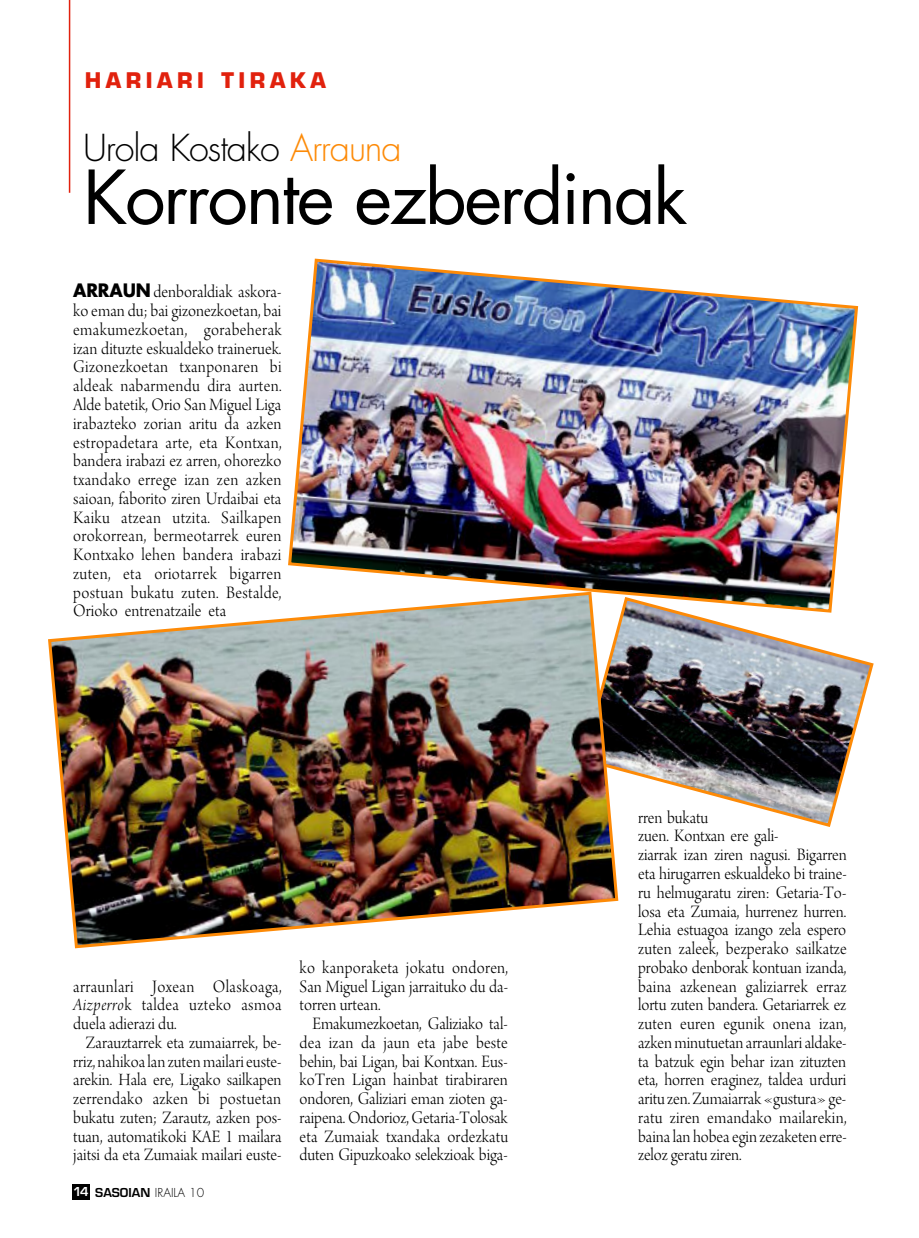
<style>
.page{position:relative;width:919px;height:1238px;background:#fff}
.page>*{position:absolute;margin:0;border:0;box-sizing:border-box;transform-origin:0 0}
.t1{font:72.3px "Futura";letter-spacing:-.03em;color:#000}
.t2{font:300 36.15px "Futura";letter-spacing:-.03em;color:#000}
.t3{font:700 21px "Eurostile";letter-spacing:.215em;color:#e1210d}
.t4{font:18.45px/18.8px "Arno Pro Light Display";letter-spacing:-.005em;color:#000;text-align:justify;scale:.95 1}
.t5{font:300 12px "Futura";color:#000}
.s1{color:#fd8a07}
.s2{font-family:"Futura";font-weight:700;font-size:18px}
.s3{font-family:"Arno Pro Light Italic Display"}
.s4{font-family:"Eurostile";font-weight:600;color:#fff}
.s5{font-family:"Eurostile";font-weight:600}
</style>
<div class="page">
<img style="left:620px;top:614px;width:254px;height:213px">
<div style="left:72px;top:1184px;width:17px;height:15px;background:#000"></div>
<hr style="left:69px;top:0;width:1px;height:193px;background:#e1210d">
<img style="left:48px;top:614px;width:572px;height:335px">
<img style="left:288px;top:258px;width:571px;height:356px">
<p class="t3" style="left:85px;top:72px;width:242px">HARIARI TIRAKA</p>
<h2 class="t2" style="left:83px;top:131px;width:320px">Urola Kostako <span class="s1">Arrauna</span></h2>
<h1 class="t1" style="left:83px;top:164px;width:605px">Korronte ezberdinak</h1>
<p class="t4" style="left:73px;top:284px;width:221px"><span class="s2">ARRAUN</span>denboraldiak askora&shy;ko eman du; bai gizonezkoetan, bai emakumezkoetan, gorabeherak izan dituzte eskualdeko traineruek.<br>Gizonezkoetan txanponaren bi aldeak nabarmendu dira aurten.<br>Alde batetik, Orio San Miguel Liga irabazteko zorian aritu da azken estropadetara arte, eta Kontxan, bandera irabazi ez arren, ohorezko txandako errege izan zen azken saioan, faborito ziren Urdaibai eta Kaiku atzean utzita. Sailkapen orokorrean, bermeotarrek euren Kontxako lehen bandera irabazi zuten, eta oriotarrek bigarren postuan bukatu zuten. Bestalde, Orioko entrenatzaile eta</p>
<p class="t4" style="left:73px;top:978px;width:221px">arraunlari Joxean Olaskoaga, <span class="s3">Aizperro</span>k taldea uzteko asmoa duela adierazi du.</p>
<p class="t4" style="left:73px;top:1034px;width:221px;text-indent:13px">Zarauztarrek eta zumaiarrek, be&shy;rriz, nahikoa lan zuten mailari euste&shy;arekin. Hala ere, Ligako sailkapen zerrendako azken bi postuetan bukatu zuten; Zarautz, azken pos&shy;tuan, automatikoki KAE 1 mailara jaitsi da eta Zumaiak mailari euste-</p>
<p class="t5" style="left:73px;top:1186px;width:132px"><span class="s4">14</span> <span class="s5">SASOIAN</span> IRAILA 10</p>
<p class="t4" style="left:299px;top:959px;width:221px">ko kanporaketa jokatu ondoren, San Miguel Ligan jarraituko du da&shy;torren urtean.</p>
<p class="t4" style="left:299px;top:1015px;width:221px;text-indent:13px">Emakumezkoetan, Galiziako tal&shy;dea izan da jaun eta jabe beste behin, bai Ligan, bai Kontxan. Eus&shy;koTren Ligan hainbat tirabiraren ondoren, Galiziari eman zioten ga&shy;raipena. Ondorioz, Getaria-Tolosak eta Zumaiak txandaka ordezkatu duten Gipuzkoako selekzioak biga-</p>
<p class="t4" style="left:638px;top:809px;width:221px;text-align:left">rren bukatu<br>zuen. Kontxan ere gali-<br>ziarrak izan ziren nagusi. Bigarren eta hirugarren eskualdeko bi traine&shy;ru helmugaratu ziren: Getaria-To&shy;losa eta Zumaia, hurrenez hurren.<br>Lehia estuagoa izango zela espero zuten zaleek, bezperako sailkatze probako denborak kontuan izanda, baina azkenean galiziarrek erraz lortu zuten bandera. Getariarrek ez zuten euren egunik onena izan, azken minutuetan arraunlari aldake&shy;ta batzuk egin behar izan zituzten eta, horren eraginez, taldea urduri aritu zen. Zumaiarrak «gustura» ge&shy;ratu ziren emandako mailarekin, baina lan hobea egin zezaketen erre&shy;zeloz geratu ziren.</p>
</div>
